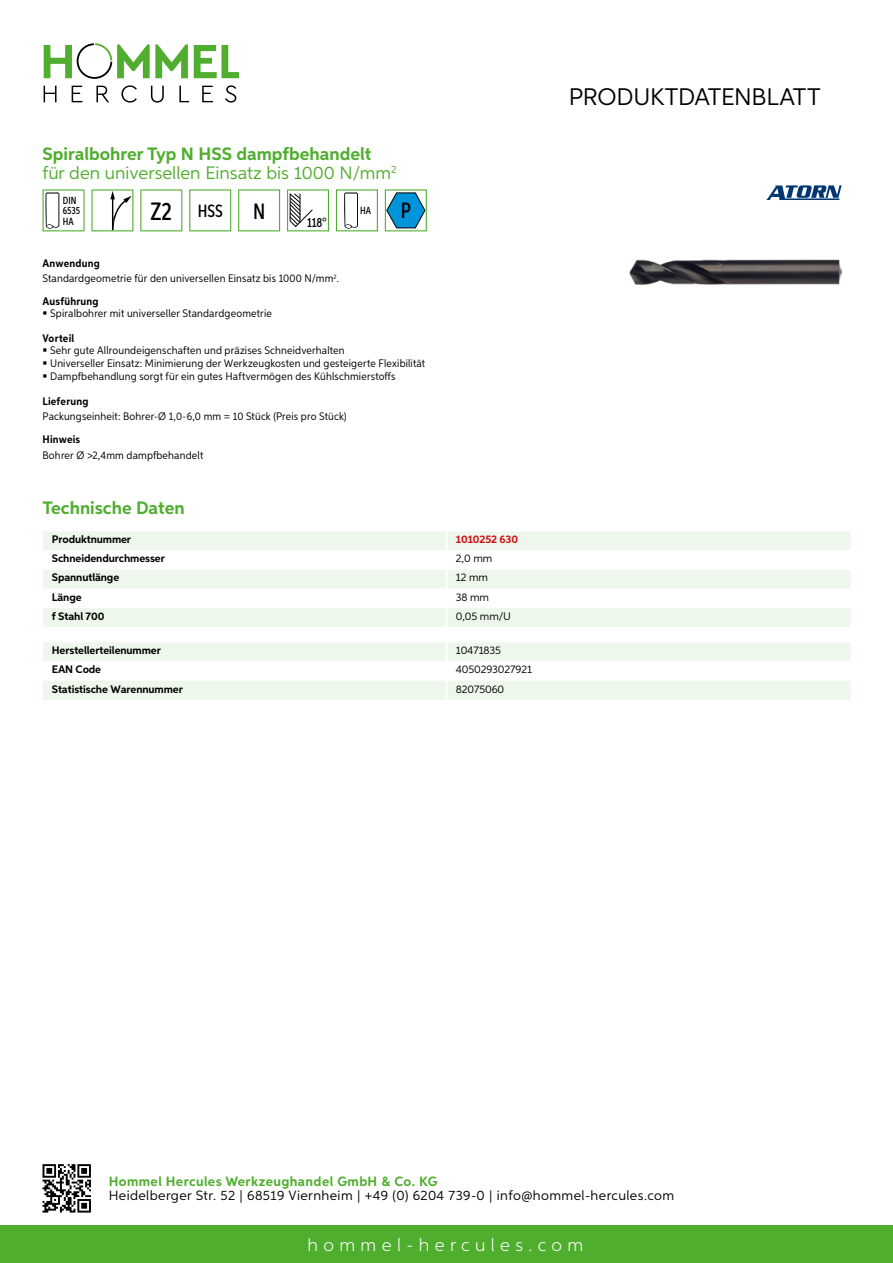
<style>
.page{position:relative;width:893px;height:1263px;background:#fff}
.page>*{position:absolute;margin:0;border:0;box-sizing:border-box;transform-origin:0 0}
.t1{font:24px "Aspira";letter-spacing:-.01em;color:#000}
.t2{font:500 22.2px "Aspira XX Nar";color:#000}
.t3{font:18px/19.8px "Aspira";color:#50ae2f}
.t4{font:300 18px "Aspira";letter-spacing:.3em;color:#fff}
.t5{font:700 18px "Aspira";color:#50ae2f}
.t6{font:500 17.85px "Aspira XX Nar";color:#000}
.t7{font:13.5px "Aspira";letter-spacing:.03em;color:#000}
.t8{font:700 13.5px "Aspira";letter-spacing:.03em;color:#50ae2f}
.t9{font:500 13.35px "Aspira XX Nar";color:#000}
.t10{font:10.95px/12.8px "Aspira Nar";letter-spacing:.015em;color:#000}
.t11{font:700 10.95px "Aspira";letter-spacing:-.01em;color:#000}
.t12{font:10.95px "Aspira";letter-spacing:-.01em;color:#000}
.t13{font:700 10.95px "Aspira Nar";letter-spacing:.02em;color:#000}
.t14{font:700 10.95px "Aspira";letter-spacing:-.01em;color:#cd1013}
.t15{font:500 10.35px/10.4px "Aspira XX Nar";color:#000}
.s1{font-weight:700}
.s2{font-size:25.2px}
</style>
<div class="page">
<div style="left:0;top:1226px;width:893px;height:37px;background:#50ae2f"></div>
<svg style="left:43px;top:1164px;width:48px;height:48px"></svg>
<svg style="left:194px;top:45px;width:45px;height:33px"></svg>
<svg style="left:44px;top:43px;width:144px;height:36px"></svg>
<svg style="left:44px;top:86px;width:13px;height:16px"></svg>
<svg style="left:72px;top:86px;width:10px;height:16px"></svg>
<svg style="left:96px;top:86px;width:13px;height:16px"></svg>
<svg style="left:121px;top:85px;width:16px;height:18px"></svg>
<svg style="left:151px;top:86px;width:13px;height:17px"></svg>
<svg style="left:179px;top:86px;width:10px;height:16px"></svg>
<svg style="left:202px;top:86px;width:11px;height:16px"></svg>
<svg style="left:225px;top:85px;width:11px;height:18px"></svg>
<div style="left:43px;top:531px;width:807px;height:96px;background:#eef7eb"></div>
<svg style="left:43px;top:550px;width:807px;height:58px"></svg>
<hr style="left:445px;top:531px;width:3px;height:19px;background:#fff">
<hr style="left:445px;top:550px;width:3px;height:19px;background:#fff">
<hr style="left:445px;top:569px;width:3px;height:20px;background:#fff">
<hr style="left:445px;top:589px;width:3px;height:19px;background:#fff">
<hr style="left:445px;top:608px;width:3px;height:19px;background:#fff">
<svg style="left:43px;top:642px;width:807px;height:58px"></svg>
<hr style="left:445px;top:681px;width:3px;height:19px;background:#fff">
<svg style="left:43px;top:189px;width:42px;height:42px"></svg>
<svg style="left:91px;top:189px;width:42px;height:42px"></svg>
<svg style="left:140px;top:189px;width:42px;height:42px"></svg>
<svg style="left:189px;top:189px;width:42px;height:42px"></svg>
<svg style="left:238px;top:189px;width:42px;height:42px"></svg>
<svg style="left:287px;top:189px;width:42px;height:42px"></svg>
<svg style="left:336px;top:189px;width:42px;height:42px"></svg>
<svg style="left:385px;top:189px;width:42px;height:42px"></svg>
<img style="left:629px;top:259px;width:213px;height:25px">
<svg style="left:766px;top:185px;width:76px;height:15px"></svg>
<h3 class="t3" style="left:43px;top:143px;width:356px"><span class="s1">Spiralbohrer Typ N HSS dampfbehandelt </span>für den universellen Einsatz bis 1000 N/mm<sup>2</sup></h3>
<p class="t15" style="left:63px;top:195px;width:19px">DIN<br>6535<br>HA</p>
<h3 class="t6" style="left:151px;top:200px;width:74px"><span class="s2">Z2</span> HSS</h3>
<h2 class="t2" style="left:253px;top:197px;width:14px">N</h2>
<p class="t9" style="left:307px;top:215px;width:21px">118°</p>
<p class="t15" style="left:360px;top:205px;width:12px">HA</p>
<h2 class="t2" style="left:401px;top:197px;width:12px">P</h2>
<p class="t10" style="left:43px;top:256px;width:298px;line-height:15.1px"><span class="s1">Anwendung<br></span>Standardgeometrie für den universellen Einsatz bis 1000 N/mm<sup>2</sup>.</p>
<p class="t13" style="left:43px;top:294px;width:58px">Ausführung</p>
<p class="t10" style="left:50px;top:307px;width:223px">Spiralbohrer mit universeller Standardgeometrie</p>
<p class="t13" style="left:43px;top:331px;width:33px">Vorteil</p>
<p class="t10" style="left:50px;top:344px;width:377px">Sehr gute Allroundeigenschaften und präzises Schneidverhalten<br>Universeller Einsatz: Minimierung der Werkzeugkosten und gesteigerte Flexibilität<br>Dampfbehandlung sorgt für ein gutes Haftvermögen des Kühlschmierstoffs</p>
<p class="t13" style="left:43px;top:395px;width:47px">Lieferung</p>
<p class="t10" style="left:43px;top:410px;width:306px">Packungseinheit: Bohrer-Ø 1,0-6,0 mm = 10 Stück (Preis pro Stück)</p>
<p class="t13" style="left:43px;top:433px;width:39px">Hinweis</p>
<p class="t10" style="left:43px;top:448px;width:162px">Bohrer Ø &gt;2,4mm dampfbehandelt</p>
<h3 class="t5" style="left:43px;top:497px;width:144px">Technische Daten</h3>
<p class="t11" style="left:52px;top:533px;width:81px">Produktnummer</p>
<p class="t14" style="left:456px;top:533px;width:64px">1010252 630</p>
<p class="t11" style="left:52px;top:552px;width:115px">Schneidendurchmesser</p>
<p class="t12" style="left:456px;top:552px;width:38px">2,0 mm</p>
<p class="t11" style="left:52px;top:571px;width:69px">Spannutlänge</p>
<p class="t12" style="left:456px;top:571px;width:34px">12 mm</p>
<p class="t11" style="left:52px;top:590px;width:31px">Länge</p>
<p class="t12" style="left:456px;top:590px;width:35px">38 mm</p>
<p class="t11" style="left:52px;top:609px;width:54px">f Stahl 700</p>
<p class="t12" style="left:456px;top:609px;width:55px">0,05 mm/U</p>
<p class="t11" style="left:52px;top:644px;width:111px">Herstellerteilenummer</p>
<p class="t12" style="left:456px;top:644px;width:47px">10471835</p>
<p class="t11" style="left:52px;top:663px;width:51px">EAN Code</p>
<p class="t12" style="left:456px;top:663px;width:78px">4050293027921</p>
<p class="t11" style="left:52px;top:682px;width:132px">Statistische Warennummer</p>
<p class="t12" style="left:456px;top:682px;width:50px">82075060</p>
<h1 class="t1" style="left:569px;top:82px;width:253px">Produktdatenblatt</h1>
<p class="t8" style="left:109px;top:1172px;width:330px">Hommel Hercules Werkzeughandel GmbH &amp; Co. KG</p>
<p class="t7" style="left:109px;top:1187px;width:567px">Heidelberger Str. 52 | 68519 Viernheim | +49 (0) 6204 739-0 | info@hommel-hercules.com</p>
<h3 class="t4" style="left:307px;top:1234px;width:277px">hommel-hercules.com</h3>
</div>
